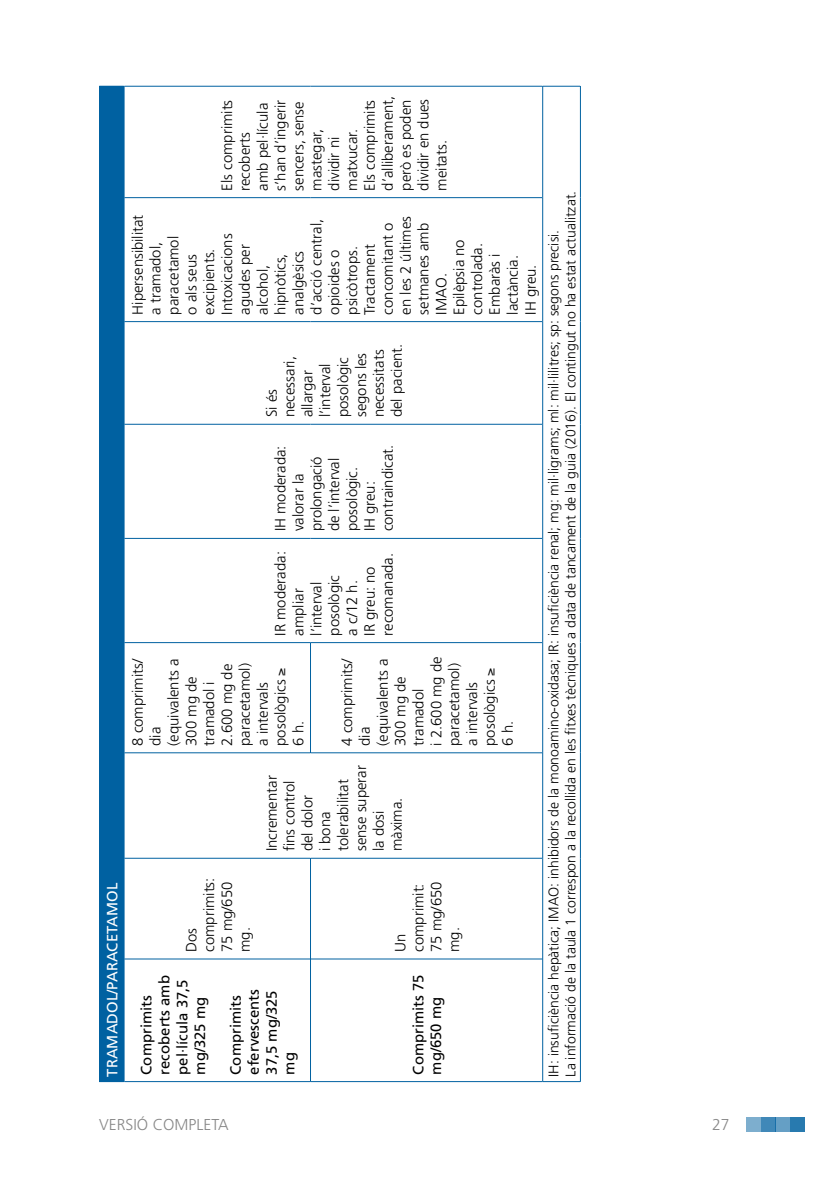
<style>
.page{position:relative;width:819px;height:1191px;background:#fff}
.page>*{position:absolute;margin:0;border:0;box-sizing:border-box;transform-origin:0 0}
.t1{font:300 15.75px "Frutiger";color:#878787}
.t2{font:300 14.88px/17.8px "Frutiger";color:#000}
.t3{font:14.88px/17.8px "Frutiger";color:#000}
.t4{font:14.88px "Frutiger";color:#fff}
.t5{font:300 14px/16.8px "Frutiger";color:#000}
</style>
<div class="page">
<div style="left:760px;top:1117px;width:15px;height:15px;background:#4088b8"></div>
<div style="left:746px;top:1117px;width:14px;height:15px;background:#7daece"></div>
<div style="left:775px;top:1117px;width:15px;height:15px;background:#659fc5"></div>
<div style="left:790px;top:1117px;width:15px;height:15px;background:#287aaf"></div>
<div style="left:99px;top:86px;width:25px;height:995px;background:#0061a1"></div>
<hr style="left:124px;top:959px;width:1px;height:122px;background:#0061a1">
<hr style="left:124px;top:1081px;width:186px;height:1px;background:#0061a1">
<hr style="left:124px;top:858px;width:1px;height:101px;background:#0061a1">
<hr style="left:124px;top:958px;width:186px;height:1px;background:#0061a1">
<hr style="left:124px;top:753px;width:1px;height:105px;background:#0061a1">
<hr style="left:124px;top:858px;width:186px;height:1px;background:#0061a1">
<hr style="left:542px;top:753px;width:1px;height:105px;background:#0061a1">
<hr style="left:124px;top:642px;width:1px;height:111px;background:#0061a1">
<hr style="left:124px;top:752px;width:186px;height:1px;background:#0061a1">
<hr style="left:124px;top:538px;width:1px;height:104px;background:#0061a1">
<hr style="left:124px;top:642px;width:186px;height:1px;background:#0061a1">
<hr style="left:542px;top:538px;width:1px;height:104px;background:#0061a1">
<hr style="left:124px;top:424px;width:1px;height:114px;background:#0061a1">
<hr style="left:124px;top:538px;width:186px;height:1px;background:#0061a1">
<hr style="left:310px;top:538px;width:232px;height:1px;background:#0061a1">
<hr style="left:542px;top:424px;width:1px;height:114px;background:#0061a1">
<hr style="left:124px;top:321px;width:1px;height:103px;background:#0061a1">
<hr style="left:124px;top:424px;width:186px;height:1px;background:#0061a1">
<hr style="left:310px;top:424px;width:232px;height:1px;background:#0061a1">
<hr style="left:542px;top:321px;width:1px;height:103px;background:#0061a1">
<hr style="left:124px;top:198px;width:1px;height:123px;background:#0061a1">
<hr style="left:124px;top:321px;width:186px;height:1px;background:#0061a1">
<hr style="left:310px;top:321px;width:232px;height:1px;background:#0061a1">
<hr style="left:542px;top:198px;width:1px;height:123px;background:#0061a1">
<hr style="left:124px;top:86px;width:1px;height:112px;background:#0061a1">
<hr style="left:124px;top:197px;width:186px;height:1px;background:#0061a1">
<hr style="left:124px;top:86px;width:186px;height:1px;background:#0061a1">
<hr style="left:310px;top:197px;width:232px;height:1px;background:#0061a1">
<hr style="left:310px;top:86px;width:232px;height:1px;background:#0061a1">
<hr style="left:542px;top:86px;width:1px;height:112px;background:#0061a1">
<hr style="left:310px;top:959px;width:1px;height:122px;background:#0061a1">
<hr style="left:311px;top:1081px;width:231px;height:1px;background:#0061a1">
<hr style="left:542px;top:959px;width:1px;height:122px;background:#0061a1">
<hr style="left:310px;top:858px;width:1px;height:101px;background:#0061a1">
<hr style="left:311px;top:958px;width:231px;height:1px;background:#0061a1">
<hr style="left:311px;top:858px;width:231px;height:1px;background:#0061a1">
<hr style="left:542px;top:858px;width:1px;height:101px;background:#0061a1">
<hr style="left:310px;top:642px;width:1px;height:111px;background:#0061a1">
<hr style="left:311px;top:752px;width:231px;height:1px;background:#0061a1">
<hr style="left:311px;top:642px;width:231px;height:1px;background:#0061a1">
<hr style="left:542px;top:642px;width:1px;height:111px;background:#0061a1">
<hr style="left:543px;top:1081px;width:37px;height:1px;background:#0061a1">
<hr style="left:543px;top:86px;width:37px;height:1px;background:#0061a1">
<hr style="left:580px;top:959px;width:1px;height:122px;background:#0061a1">
<hr style="left:580px;top:858px;width:1px;height:101px;background:#0061a1">
<hr style="left:580px;top:753px;width:1px;height:105px;background:#0061a1">
<hr style="left:580px;top:642px;width:1px;height:111px;background:#0061a1">
<hr style="left:580px;top:538px;width:1px;height:104px;background:#0061a1">
<hr style="left:580px;top:424px;width:1px;height:114px;background:#0061a1">
<hr style="left:580px;top:321px;width:1px;height:103px;background:#0061a1">
<hr style="left:580px;top:198px;width:1px;height:123px;background:#0061a1">
<hr style="left:580px;top:86px;width:1px;height:112px;background:#0061a1">
<svg style="left:99px;top:1081px;width:25px;height:1px"></svg>
<p class="t4" style="left:103px;top:1076px;width:195px;rotate:-90deg">TRAMADOL/PARACETAMOL</p>
<p class="t2" style="left:218px;top:191px;width:97px;rotate:-90deg">Els comprimits recoberts<br>amb pel·lícula s’han d’ingerir sencers, sense mastegar, dividir ni matxucar.<br>Els comprimits d’alliberament, però es poden dividir en dues meitats.</p>
<p class="t2" style="left:129px;top:314px;width:101px;rotate:-90deg">Hipersensibilitat a tramadol, paracetamol<br>o als seus excipients.<br>Intoxicacions agudes per alcohol, hipnòtics, analgèsics d’acció central, opioides o psicòtrops.<br>Tractament concomitant o en les 2 últimes setmanes amb<br>IMAO.<br>Epilèpsia no controlada.<br>Embaràs i lactància.<br>IH greu.</p>
<p class="t2" style="left:262px;top:417px;width:75px;rotate:-90deg">Si és necessari, allargar l’interval posològic segons les necessitats del pacient.</p>
<p class="t2" style="left:271px;top:531px;width:88px;rotate:-90deg">IH moderada: valorar la prolongació de l’interval posològic.<br>IH greu: contraindicat.</p>
<p class="t2" style="left:271px;top:635px;width:86px;rotate:-90deg">IR moderada: ampliar l’interval posològic<br>a c/12 h.<br>IR greu: no recomanada.</p>
<p class="t2" style="left:129px;top:746px;width:89px;rotate:-90deg">8 comprimits/ dia (equivalents a<br>300 mg de tramadol i<br>2.600 mg de paracetamol) a intervals posològics ≥<br>6 h.</p>
<p class="t2" style="left:338px;top:746px;width:91px;rotate:-90deg">4 comprimits/ dia (equivalents a<br>300 mg de tramadol<br>i 2.600 mg de paracetamol) a intervals posològics ≥<br>6 h.</p>
<p class="t2" style="left:182px;top:952px;width:76px;rotate:-90deg">Dos comprimits:<br>75 mg/650 mg.</p>
<p class="t2" style="left:262px;top:851px;width:87px;rotate:-90deg">Incrementar fins control del dolor<br>i bona tolerabilitat sense superar la dosi màxima.</p>
<p class="t2" style="left:391px;top:952px;width:72px;rotate:-90deg">Un comprimit:<br>75 mg/650 mg.</p>
<p class="t3" style="left:137px;top:1074px;width:101px;rotate:-90deg">Comprimits recoberts amb pel·lícula 37,5 mg/325 mg</p>
<p class="t3" style="left:227px;top:1074px;width:87px;rotate:-90deg">Comprimits efervescents<br>37,5 mg/325 mg</p>
<p class="t3" style="left:409px;top:1074px;width:102px;rotate:-90deg">Comprimits 75 mg/650 mg</p>
<p class="t5" style="left:545px;top:1076px;width:887px;rotate:-90deg">IH: insuficiència hepàtica; IMAO: inhibidors de la monoamino-oxidasa; IR: insuficiència renal; mg: mil·ligrams; ml: mil·lilitres; sp: segons precisi.<br>La informació de la taula 1 correspon a la recollida en les fitxes tècniques a data de tancament de la guia (2016). El contingut no ha estat actualitzat.</p>
<p class="t1" style="left:99px;top:1115px;width:131px">VERSIÓ COMPLETA</p>
<p class="t1" style="left:712px;top:1115px;width:19px">27</p>
</div>
